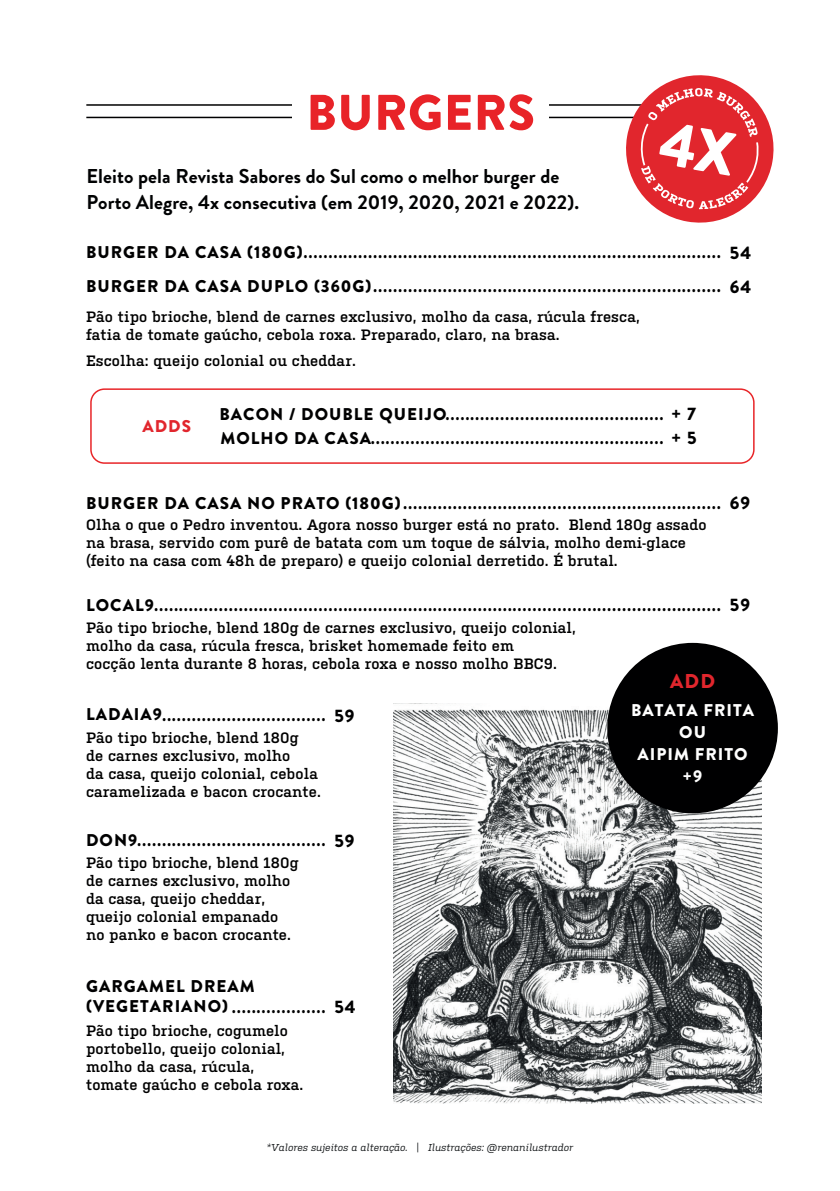
<style>
.page{position:relative;width:840px;height:1191px;background:#fff}
.page>*{position:absolute;margin:0;border:0;box-sizing:border-box;transform-origin:0 0}
.t1{font:900 50px "Brandon Grotesque";letter-spacing:.01em;color:#e82328}
.t2{font:700 20px/26px "Brandon Grotesque";letter-spacing:.005em;color:#010203}
.t3{font:900 20px "Brandon Grotesque";color:#e1262d}
.t4{font:900 17px/22px "Brandon Grotesque";letter-spacing:.06em;color:#fff;text-align:center}
.t5{font:900 17px "Brandon Grotesque";letter-spacing:.06em;color:#000001}
.t6{font:900 17px "Brandon Grotesque";color:#e1262d}
.t7{font:900 16.8px/34px "Brandon Grotesque";color:#000001;scale:.86 1}
.t8{font:600 15px/18px "Kulturista";letter-spacing:.01em;color:#000001}
.t9{font:italic 10px "Kulturista";color:#111416}
.s1{font-size:17px}
.s2{font-size:18px}
.s3{font-style:normal}
</style>
<div class="page">
<hr style="left:86px;top:104px;width:669px;height:2px;background:#000001">
<hr style="left:86px;top:117px;width:669px;height:1px;background:#000001">
<div style="left:292px;top:99px;width:257px;height:24px;background:#fff"></div>
<div style="left:90px;top:388px;width:664px;height:76px;border:2px solid #e82528;border-radius:13px"></div>
<img style="left:393px;top:707px;width:368px;height:396px">
<svg style="left:620px;top:75px;width:154px;height:148px"></svg>
<div style="left:607px;top:643px;width:170px;height:170px;background:#000001;border-radius:50%"></div>
<h1 class="t1" style="left:306px;top:77px;width:230px">BURGERS</h1>
<h2 class="t2" style="left:86px;top:163px;width:494px">Eleito pela Revista Sabores do Sul como o melhor burger de<br>Porto Alegre, 4x consecutiva (em 2019, 2020, 2021 e 2022).</h2>
<p class="t7" style="left:86px;top:235px;width:774px"><span class="s1">BURGER DA CASA (180G)</span>.................................................................................... <span class="s2">54<br></span><span class="s1">BURGER DA CASA DUPLO (360G)</span>...................................................................... <span class="s2">64</span></p>
<p class="t8" style="left:86px;top:307px;width:555px">Pão tipo brioche, blend de carnes exclusivo, molho da casa, rúcula fresca, fatia de tomate gaúcho, cebola roxa. Preparado, claro, na brasa.</p>
<p class="t8" style="left:86px;top:351px;width:271px">Escolha: queijo colonial ou cheddar.</p>
<p class="t6" style="left:142px;top:414px;width:50px">ADDS</p>
<p class="t7" style="left:219px;top:402px;width:556px;line-height:24.4px"><span class="s1">BACON / DOUBLE QUEIJO</span>............................................ <span class="s2">+ 7<br></span><span class="s1">MOLHO DA CASA</span>........................................................... <span class="s2">+ 5</span></p>
<p class="t7" style="left:86px;top:486px;width:773px"><span class="s1">BURGER DA CASA NO PRATO (180G)</span>................................................................ <span class="s2">69</span></p>
<p class="t8" style="left:86px;top:515px;width:621px">Olha o que o Pedro inventou. Agora nosso burger está no prato. Blend 180g assado na brasa, servido com purê de batata com um toque de sálvia, molho demi-glace (feito na casa com 48h de preparo) e queijo colonial derretido. É brutal.</p>
<p class="t7" style="left:86px;top:588px;width:773px"><span class="s1">LOCAL9</span>.................................................................................................................. <span class="s2">59</span></p>
<p class="t8" style="left:86px;top:619px;width:491px">Pão tipo brioche, blend 180g de carnes exclusivo, queijo colonial, molho da casa, rúcula fresca, brisket homemade feito em<br>cocção lenta durante 8 horas, cebola roxa e nosso molho BBC9.</p>
<h2 class="t3" style="left:669px;top:667px;width:47px">ADD</h2>
<p class="t7" style="left:86px;top:698px;width:313px"><span class="s1">LADAIA9</span>................................. <span class="s2">59</span></p>
<p class="t8" style="left:86px;top:728px;width:236px">Pão tipo brioche, blend 180g<br>de carnes exclusivo, molho<br>da casa, queijo colonial, cebola caramelizada e bacon crocante.</p>
<p class="t7" style="left:86px;top:824px;width:313px"><span class="s1">DON9</span>...................................... <span class="s2">59</span></p>
<p class="t8" style="left:86px;top:853px;width:214px">Pão tipo brioche, blend 180g de carnes exclusivo, molho da casa, queijo cheddar, queijo colonial empanado no panko e bacon crocante.</p>
<p class="t5" style="left:86px;top:973px;width:170px">GARGAMEL DREAM</p>
<p class="t7" style="left:86px;top:990px;width:315px"><span class="s1">(VEGETARIANO)</span>................... <span class="s2">54</span></p>
<p class="t8" style="left:86px;top:1022px;width:219px">Pão tipo brioche, cogumelo portobello, queijo colonial, molho da casa, rúcula, tomate gaúcho e cebola roxa.</p>
<p class="t9" style="left:266px;top:1141px;width:308px">*Valores sujeitos a alteração. <span class="s3">|</span> Ilustrações: @renanilustrador</p>
<p class="t4" style="left:630px;top:699px;width:124px">BATATA FRITA<br>OU<br>AIPIM FRITO +9</p>
</div>
